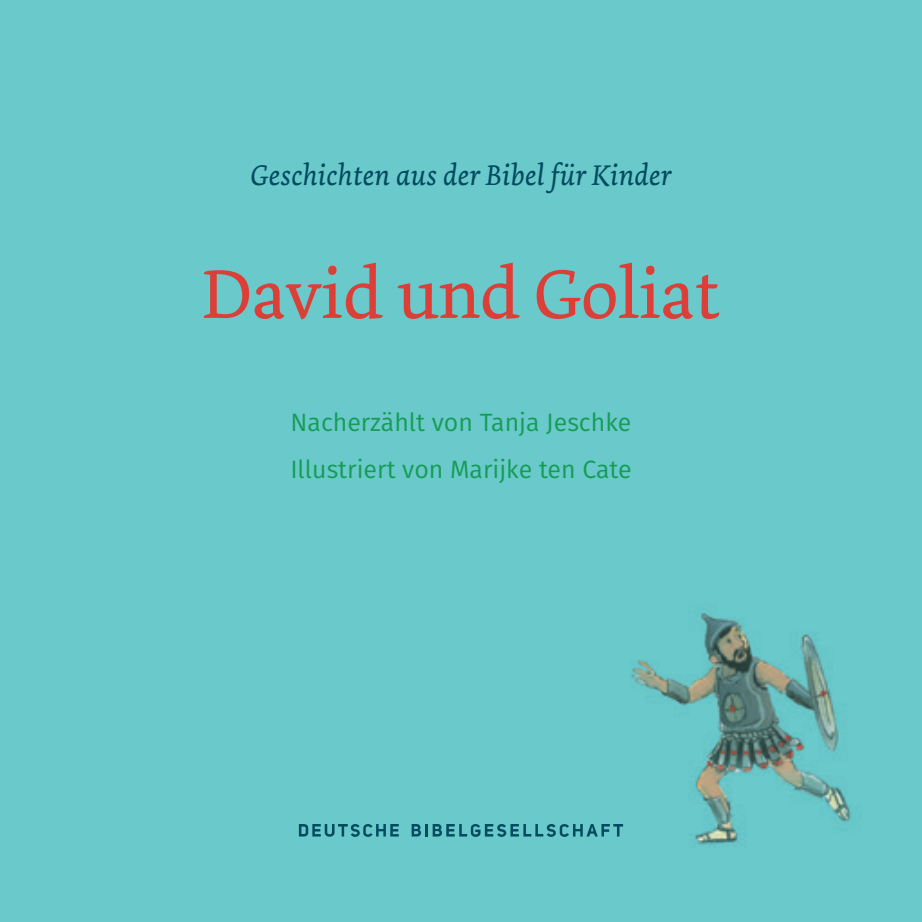
<style>
.page{position:relative;width:922px;height:922px;background:#fff}
.page>*{position:absolute;margin:0;border:0;box-sizing:border-box;transform-origin:0 0}
.t1{font:72.5px "Dolly Pro";color:#db3f38}
.t2{font:italic 30px "Dolly Pro";letter-spacing:.01em;color:#004b60}
.t3{font:25px/47.5px "Fira Sans";color:#169c56}
</style>
<div class="page">
<div style="left:0;top:0;width:921px;height:921px;background:#6ac9ca"></div>
<svg style="left:299px;top:823px;width:99px;height:13px"></svg>
<svg style="left:411px;top:823px;width:212px;height:13px"></svg>
<p class="t2" style="left:250px;top:156px;width:422px">Geschichten aus der Bibel für Kinder</p>
<h1 class="t1" style="left:202px;top:248px;width:519px">David und Goliat</h1>
<p class="t3" style="left:290px;top:397px;width:343px">Nacherzählt von Tanja Jeschke<br>Illustriert von Marijke ten Cate</p>
</div>
